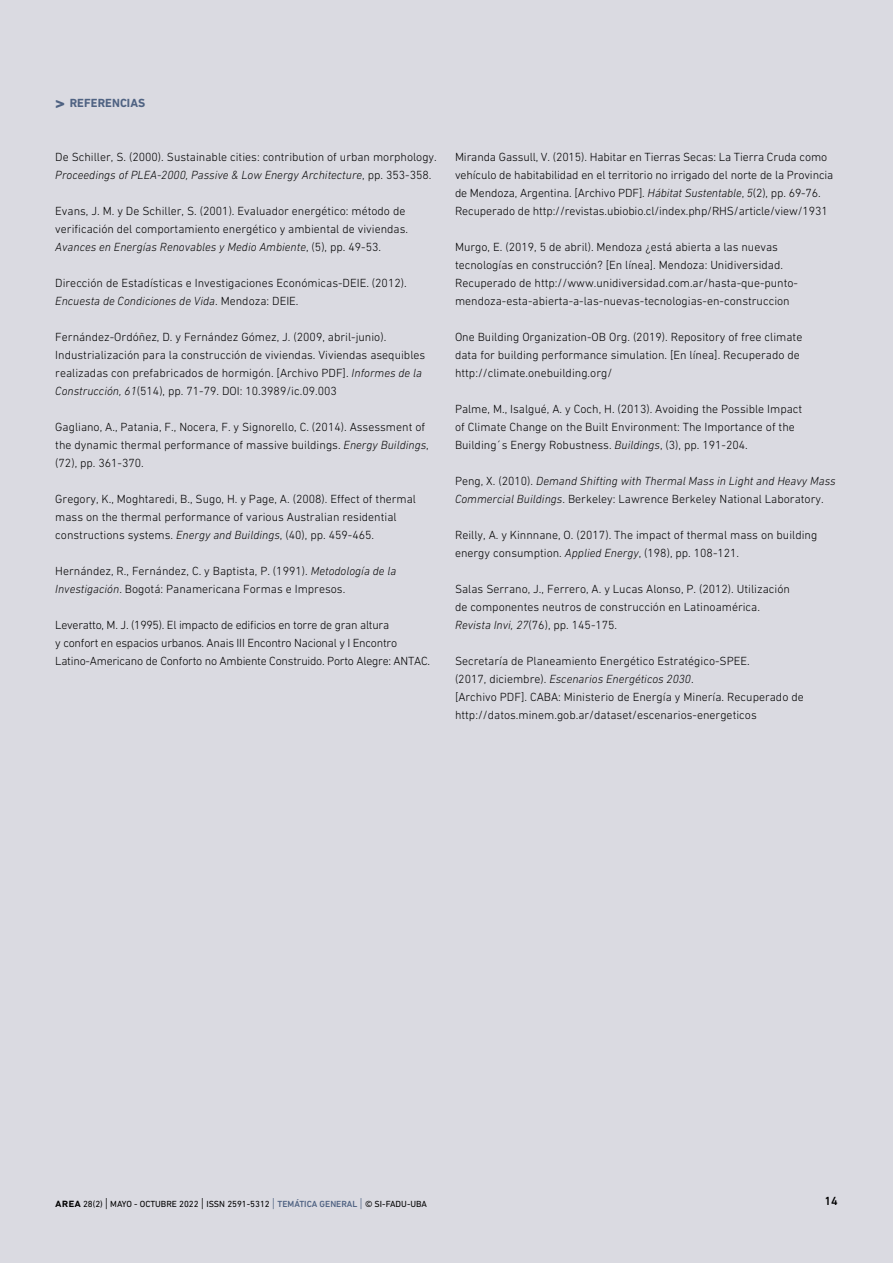
<style>
.page{position:relative;width:893px;height:1263px;background:#dadae1}
.page>*{position:absolute;margin:0;border:0;box-sizing:border-box;transform-origin:0 0}
._41__Referencias{font:300 12px/18px "DIN Next LT Pro";color:#000}
._41__Referencias-2{font:300 12px/18px "DIN Next LT Pro";letter-spacing:-.02em;color:#000}
._41__Referencias-3{font:italic 300 12px/18px "DIN Next LT Pro";color:#000}
._40__Titulo_Referenc{font:700 12px "DIN Next LT Pro";color:#4f6282}
.t1{font:500 12px "DIN Next LT Pro";color:#000}
.t2{font:9px "DIN Next LT Pro";color:#000}
.s1{font-size:18px}
.s2{font-style:italic}
.s3{font-style:normal}
.s4{font-weight:500;font-size:12px}
.s5{font-weight:300;font-size:13.5px}
.s6{font-weight:300;font-size:13.5px;color:#4f6282}
.s7{font-weight:500;color:#4f6282}
</style>
<div class="page">
<p class="_40__Titulo_Referenc" style="left:55px;top:96px;width:44px"><span class="s1">&gt;</span> REFERENCIAS</p>
<p class="_41__Referencias" style="left:55px;top:148px;width:383px">De Schiller, S. (2000). Sustainable cities: contribution of urban morphology.<br><span class="s2">Proceedings of PLEA-2000, Passive &amp; Low Energy Architecture</span>, pp. 353-358.</p>
<p class="_41__Referencias" style="left:55px;top:202px;width:354px">Evans, J. M. y De Schiller, S. (2001). Evaluador energético: método de verificación del comportamiento energético y ambiental de viviendas.<br><span class="s2">Avances en Energías Renovables y Medio Ambiente</span>, (5), pp. 49-53.</p>
<p class="_41__Referencias" style="left:55px;top:274px;width:353px">Dirección de Estadísticas e Investigaciones Económicas-DEIE. (2012).<br><span class="s2">Encuesta de Condiciones de Vida</span>. Mendoza: DEIE.</p>
<p class="_41__Referencias" style="left:55px;top:328px;width:371px">Fernández-Ordóñez, D. y Fernández Gómez, J. (2009, abril-junio).<br>Industrialización para la construcción de viviendas. Viviendas asequibles realizadas con prefabricados de hormigón. [Archivo PDF]. <span class="s2">Informes de la Construcción, 61</span>(514), pp. 71-79. DOI: 10.3989/ic.09.003</p>
<p class="_41__Referencias" style="left:55px;top:418px;width:375px">Gagliano, A., Patania, F., Nocera, F. y Signorello, C. (2014). Assessment of the dynamic thermal performance of massive buildings. <span class="s2">Energy Buildings</span>, (72), pp. 361-370.</p>
<p class="_41__Referencias" style="left:55px;top:490px;width:362px">Gregory, K., Moghtaredi, B., Sugo, H. y Page, A. (2008). Effect of thermal mass on the thermal performance of various Australian residential constructions systems. <span class="s2">Energy and Buildings</span>, (40), pp. 459-465.</p>
<p class="_41__Referencias" style="left:55px;top:562px;width:343px">Hernández, R., Fernández, C. y Baptista, P. (1991). <span class="s2">Metodología de la<br>Investigación</span>. Bogotá: Panamericana Formas e Impresos.</p>
<p class="_41__Referencias-2" style="left:55px;top:616px;width:376px">Leveratto, M. J. (1995). El impacto de edificios en torre de gran altura<br>y confort en espacios urbanos. Anais III Encontro Nacional y I Encontro<br>Latino-Americano de Conforto no Ambiente Construido. Porto Alegre: ANTAC.</p>
<p class="_41__Referencias" style="left:455px;top:148px;width:380px">Miranda Gassull, V. (2015). Habitar en Tierras Secas: La Tierra Cruda como vehículo de habitabilidad en el territorio no irrigado del norte de la Provincia de Mendoza, Argentina. [Archivo PDF]. <span class="s2">Hábitat Sustentable</span>, <span class="s2">5</span>(2), pp. 69-76.<br>Recuperado de http://revistas.ubiobio.cl/index.php/RHS/article/view/1931</p>
<p class="_41__Referencias" style="left:455px;top:238px;width:345px">Murgo, E. (2019, 5 de abril). Mendoza ¿está abierta a las nuevas tecnologías en construcción? [En línea]. Mendoza: Unidiversidad.<br>Recuperado de http://www.unidiversidad.com.ar/hasta-que-punto&shy;mendoza-esta-abierta-a-las-nuevas-tecnologias-en-construccion</p>
<p class="_41__Referencias" style="left:455px;top:328px;width:349px">One Building Organization-OB Org. (2019). Repository of free climate data for building performance simulation. [En línea]. Recuperado de http://climate.onebuilding.org/</p>
<p class="_41__Referencias" style="left:455px;top:400px;width:349px">Palme, M., Isalgué, A. y Coch, H. (2013). Avoiding the Possible Impact of Climate Change on the Built Environment: The Importance of the<br>Building´s Energy Robustness. <span class="s2">Buildings</span>, (3), pp. 191-204.</p>
<p class="_41__Referencias-3" style="left:455px;top:472px;width:382px"><span class="s3">Peng, X. (2010).</span> Demand Shifting with Thermal Mass in Light and Heavy Mass<br>Commercial Buildings<span class="s3">. Berkeley: Lawrence Berkeley National Laboratory.</span></p>
<p class="_41__Referencias" style="left:455px;top:526px;width:364px">Reilly, A. y Kinnnane, O. (2017). The impact of thermal mass on building energy consumption. <span class="s2">Applied Energy</span>, (198), pp. 108-121.</p>
<p class="_41__Referencias" style="left:455px;top:580px;width:336px">Salas Serrano, J., Ferrero, A. y Lucas Alonso, P. (2012). Utilización de componentes neutros de construcción en Latinoamérica.<br><span class="s2">Revista Invi, 27</span>(76), pp. 145-175.</p>
<p class="_41__Referencias" style="left:455px;top:652px;width:350px">Secretaría de Planeamiento Energético Estratégico-SPEE.<br>(2017, diciembre). <span class="s2">Escenarios Energéticos 2030</span>.<br>[Archivo PDF]. CABA: Ministerio de Energía y Minería. Recuperado de http://datos.minem.gob.ar/dataset/escenarios-energeticos</p>
<p class="t2" style="left:55px;top:1198px;width:373px"><span class="s4">area</span> 28(2) <span class="s5">|</span> MAYO - OCTUBRE 2022 <span class="s5">|</span> ISSN 2591-5312 <span class="s6">|</span> <span class="s7">TEMÁTICA GENERAL</span> <span class="s6">|</span> © SI-FADU-UBA</p>
<p class="t1" style="left:824px;top:1194px;width:15px">14</p>
</div>
